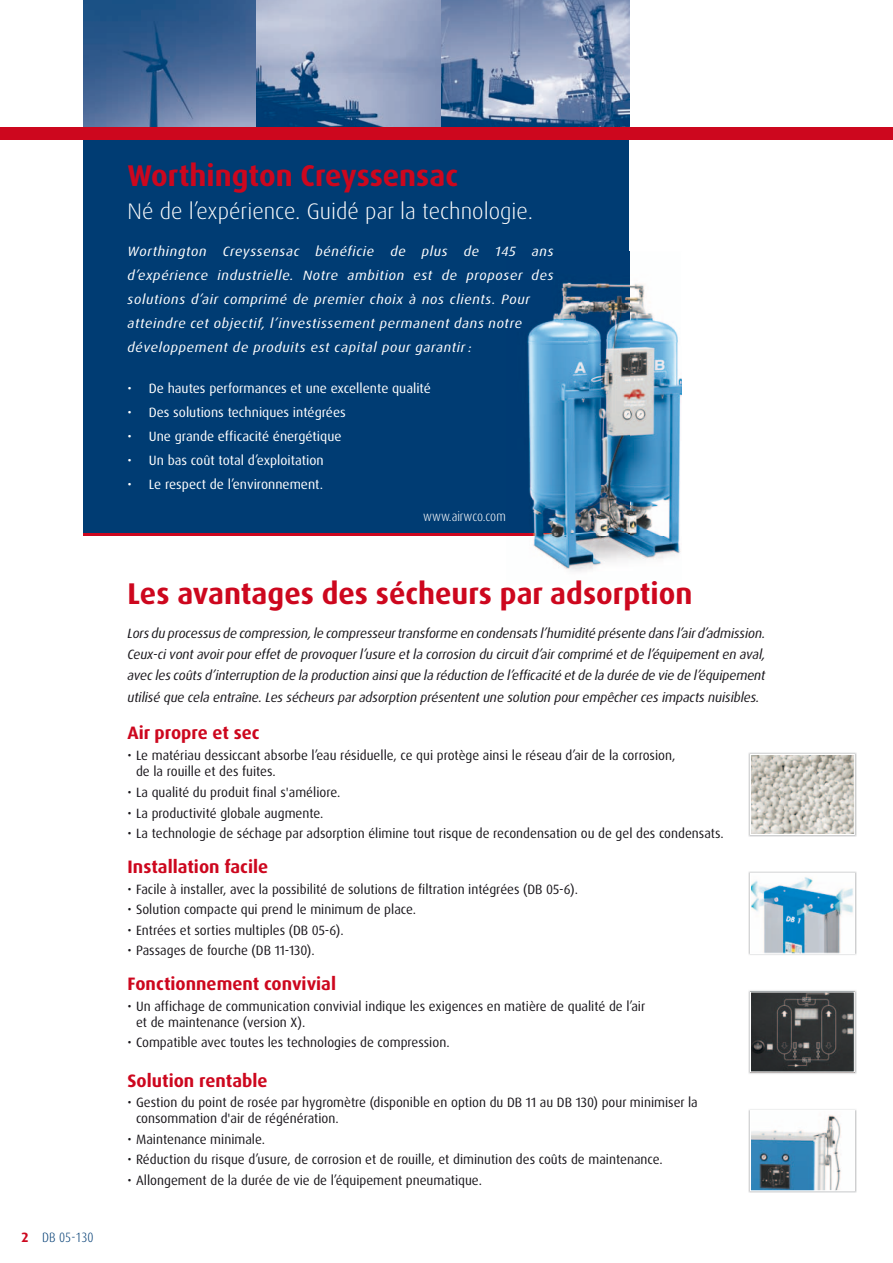
<style>
.page{position:relative;width:893px;height:1263px;background:#fff}
.page>*{position:absolute;margin:0;border:0;box-sizing:border-box;transform-origin:0 0}
.t1{font:700 30px "Dax Pro";color:#cd071e}
.t2{font:300 22.5px "Dax Pro";color:#fff}
.t3{font:700 18px "Dax Pro";color:#cd071e}
.t4{font:13.5px/16.2px "Dax Pro";color:#1a171c}
.t5{font:italic 13.5px/21px "Dax Pro";letter-spacing:-.01em;color:#1a171c;text-align:justify}
.t6{font:italic 13.5px/24px "Dax Pro";letter-spacing:.04em;color:#fff;scale:1.05 1}
.t7{font:13.5px "Dax Pro";color:#fff}
.t8{font:300 condensed 13.5px "Dax Pro";color:#fff}
.t9{font:300 condensed 13.5px "Dax Pro";color:#003c73}
.s1{font-weight:700;font-stretch:normal;color:#cd071e}
</style>
<div class="page">
<div style="left:84px;top:0;width:545px;height:536px;background:#003c73"></div>
<hr style="left:84px;top:533px;width:545px;height:3px;background:#cd071e">
<img style="left:629px;top:252px;width:52px;height:190px">
<img style="left:594px;top:442px;width:87px;height:125px">
<img style="left:533px;top:536px;width:61px;height:35px">
<img style="left:527px;top:282px;width:102px;height:254px">
<img style="left:748px;top:752px;width:108px;height:85px">
<img style="left:752px;top:756px;width:101px;height:77px">
<div style="left:750px;top:754px;width:105px;height:81px;border:1px solid #fff"></div>
<img style="left:748px;top:871px;width:108px;height:84px">
<img style="left:752px;top:875px;width:101px;height:77px">
<div style="left:750px;top:873px;width:105px;height:81px;border:1px solid #fff"></div>
<img style="left:748px;top:1109px;width:108px;height:84px">
<img style="left:752px;top:1112px;width:101px;height:77px">
<div style="left:750px;top:1110px;width:105px;height:81px;border:1px solid #fff"></div>
<img style="left:748px;top:990px;width:108px;height:84px">
<img style="left:752px;top:993px;width:101px;height:77px">
<div style="left:750px;top:991px;width:105px;height:81px;border:1px solid #fff"></div>
<img style="left:84px;top:0;width:546px;height:128px">
<div style="left:0;top:128px;width:893px;height:12px;background:#cd071e"></div>
<p class="t9" style="left:22px;top:1232px;width:73px"><span class="s1">2</span> DB 05-130</p>
<h1 class="t1" style="left:128px;top:161px;width:332px">Worthington Creyssensac</h1>
<h2 class="t2" style="left:128px;top:201px;width:407px">Né de l’expérience. Guidé par la technologie.</h2>
<p class="t6" style="left:128px;top:240px;width:407px">Worthington Creyssensac bénéficie de plus de 145 ans d’expérience industrielle. Notre ambition est de proposer des solutions d’air comprimé de premier choix à nos clients. Pour atteindre cet objectif, l’investissement permanent dans notre développement de produits est capital pour garantir :</p>
<p class="t7" style="left:128px;top:382px;width:305px">• De hautes performances et une excellente qualité</p>
<p class="t7" style="left:128px;top:406px;width:220px">• Des solutions techniques intégrées</p>
<p class="t7" style="left:128px;top:430px;width:215px">• Une grande efficacité énergétique</p>
<p class="t7" style="left:128px;top:454px;width:198px">• Un bas coût total d’exploitation</p>
<p class="t7" style="left:128px;top:478px;width:197px">• Le respect de l’environnement.</p>
<p class="t8" style="left:423px;top:512px;width:84px">www.airwco.com</p>
<h1 class="t1" style="left:128px;top:579px;width:566px">Les avantages des sécheurs par adsorption</h1>
<p class="t5" style="left:128px;top:623px;width:639px">Lors du processus de compression, le compresseur transforme en condensats l’humidité présente dans l’air d’admission.<br>Ceux-ci vont avoir pour effet de provoquer l’usure et la corrosion du circuit d’air comprimé et de l’équipement en aval, avec les coûts d’interruption de la production ainsi que la réduction de l’efficacité et de la durée de vie de l’équipement</p>
<p class="t5" style="left:128px;top:688px;width:633px">utilisé que cela entraîne. Les sécheurs par adsorption présentent une solution pour empêcher ces impacts nuisibles.</p>
<h3 class="t3" style="left:128px;top:724px;width:134px">Air propre et sec</h3>
<p class="t4" style="left:136px;top:747px;width:541px;text-indent:-9px">• Le matériau dessiccant absorbe l’eau résiduelle, ce qui protège ainsi le réseau d’air de la corrosion, de la rouille et des fuites.</p>
<p class="t4" style="left:128px;top:785px;width:214px">• La qualité du produit final s'améliore.</p>
<p class="t4" style="left:128px;top:805px;width:198px">• La productivité globale augmente.</p>
<p class="t4" style="left:128px;top:826px;width:598px">• La technologie de séchage par adsorption élimine tout risque de recondensation ou de gel des condensats.</p>
<h3 class="t3" style="left:128px;top:858px;width:142px">Installation facile</h3>
<p class="t4" style="left:128px;top:882px;width:452px">• Facile à installer, avec la possibilité de solutions de filtration intégrées (DB 05-6).</p>
<p class="t4" style="left:128px;top:902px;width:290px">• Solution compacte qui prend le minimum de place.</p>
<p class="t4" style="left:128px;top:923px;width:218px">• Entrées et sorties multiples (DB 05-6).</p>
<p class="t4" style="left:128px;top:943px;width:189px">• Passages de fourche (DB 11-130).</p>
<h3 class="t3" style="left:128px;top:975px;width:210px">Fonctionnement convivial</h3>
<p class="t4" style="left:136px;top:998px;width:511px;text-indent:-9px">• Un affichage de communication convivial indique les exigences en matière de qualité de l’air et de maintenance (version X).</p>
<p class="t4" style="left:128px;top:1035px;width:324px">• Compatible avec toutes les technologies de compression.</p>
<h3 class="t3" style="left:128px;top:1071px;width:141px">Solution rentable</h3>
<p class="t4" style="left:136px;top:1095px;width:563px;text-indent:-9px">• Gestion du point de rosée par hygromètre (disponible en option du DB 11 au DB 130) pour minimiser la consommation d'air de régénération.</p>
<p class="t4" style="left:128px;top:1131px;width:139px">• Maintenance minimale.</p>
<p class="t4" style="left:128px;top:1152px;width:537px">• Réduction du risque d’usure, de corrosion et de rouille, et diminution des coûts de maintenance.</p>
<p class="t4" style="left:128px;top:1172px;width:356px">• Allongement de la durée de vie de l’équipement pneumatique.</p>
</div>
